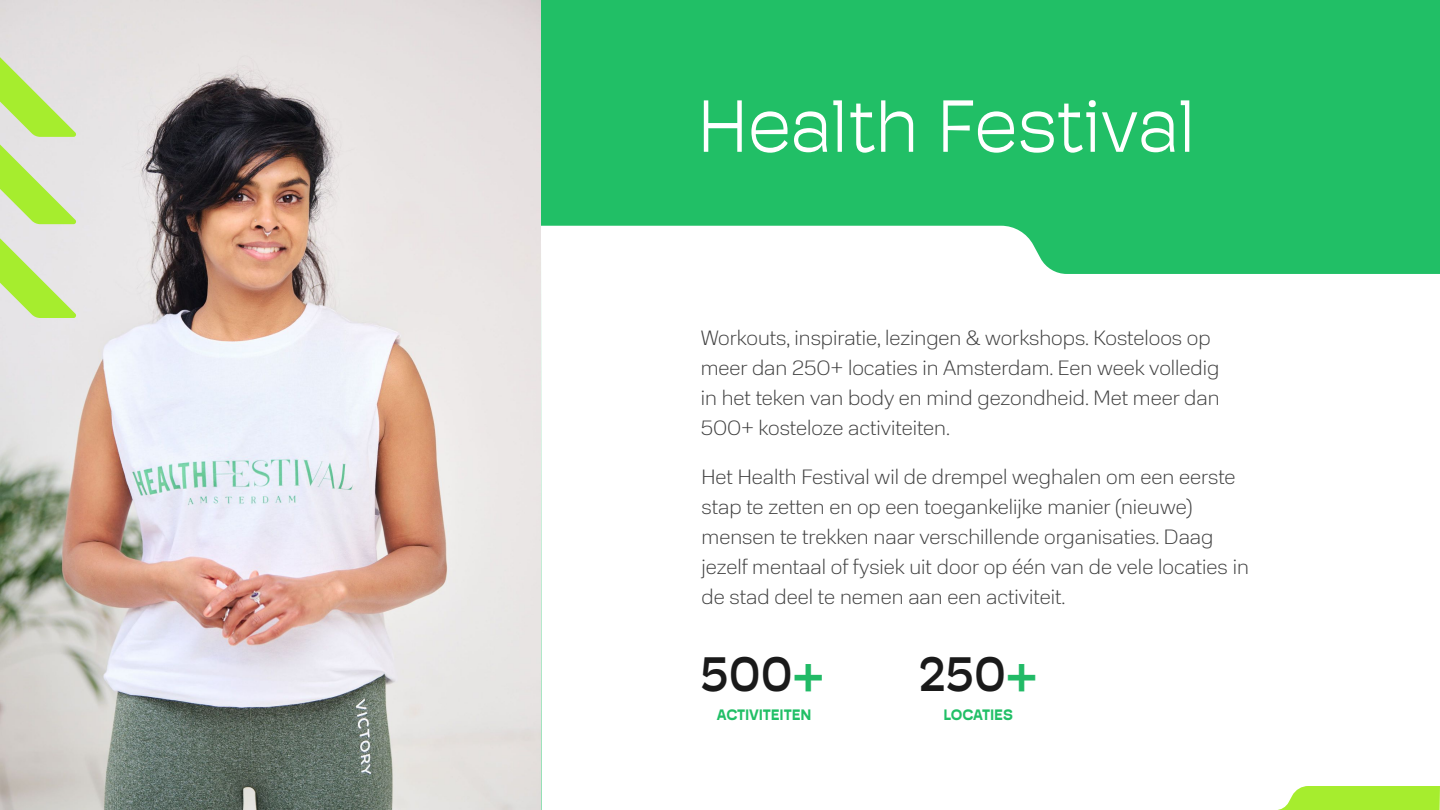
<style>
.page{position:relative;width:1440px;height:810px;background:#fff}
.page>*{position:absolute;margin:0;border:0;box-sizing:border-box;transform-origin:0 0}
.t1{font:300 74.55px "Hoss Sharp";letter-spacing:-.005em;color:#fff}
.t2{font:500 48.9px "Hoss Sharp";color:#1a1a1a}
.t3{font:100 21px/30px "Normalidad Text";color:#404040}
.t4{font:700 15.3px "Hoss Sharp";letter-spacing:-.01em;color:#21bf66}
.s1{color:#21ba66}
</style>
<div class="page">
<div style="left:541px;top:0;width:899px;height:810px;background:#21bf66"></div>
<img style="left:0;top:1px;width:541px;height:809px">
<div style="left:541px;top:226px;width:899px;height:584px;background:#fff"></div>
<svg style="left:0;top:233px;width:77px;height:85px;background:#cde79e"></svg>
<svg style="left:0;top:52px;width:77px;height:172px;background:#cce69c"></svg>
<svg style="left:720px;top:786px;width:720px;height:24px;background:#ecfbd4"></svg>
<h1 class="t1" style="left:698px;top:83px;width:499px">Health Festival</h1>
<p class="t3" style="left:701px;top:321px;width:520px">Workouts, inspiratie, lezingen &amp; workshops. Kosteloos op meer dan 250+ locaties in Amsterdam. Een week volledig in het teken van body en mind gezondheid. Met meer dan 500+ kosteloze activiteiten.</p>
<p class="t3" style="left:702px;top:461px;width:549px">Het Health Festival wil de drempel weghalen om een eerste stap te zetten en op een toegankelijke manier (nieuwe( mensen te trekken naar verschillende organisaties. Daag jezelf mentaal of fysiek uit door op één van de vele locaties in de stad deel te nemen aan een activiteit.</p>
<h2 class="t2" style="left:701px;top:646px;width:125px">500<span class="s1">+</span></h2>
<p class="t4" style="left:717px;top:706px;width:96px">ACTIVITEITEN</p>
<h2 class="t2" style="left:919px;top:646px;width:120px">250<span class="s1">+</span></h2>
<p class="t4" style="left:944px;top:706px;width:71px">LOCATIES</p>
</div>
